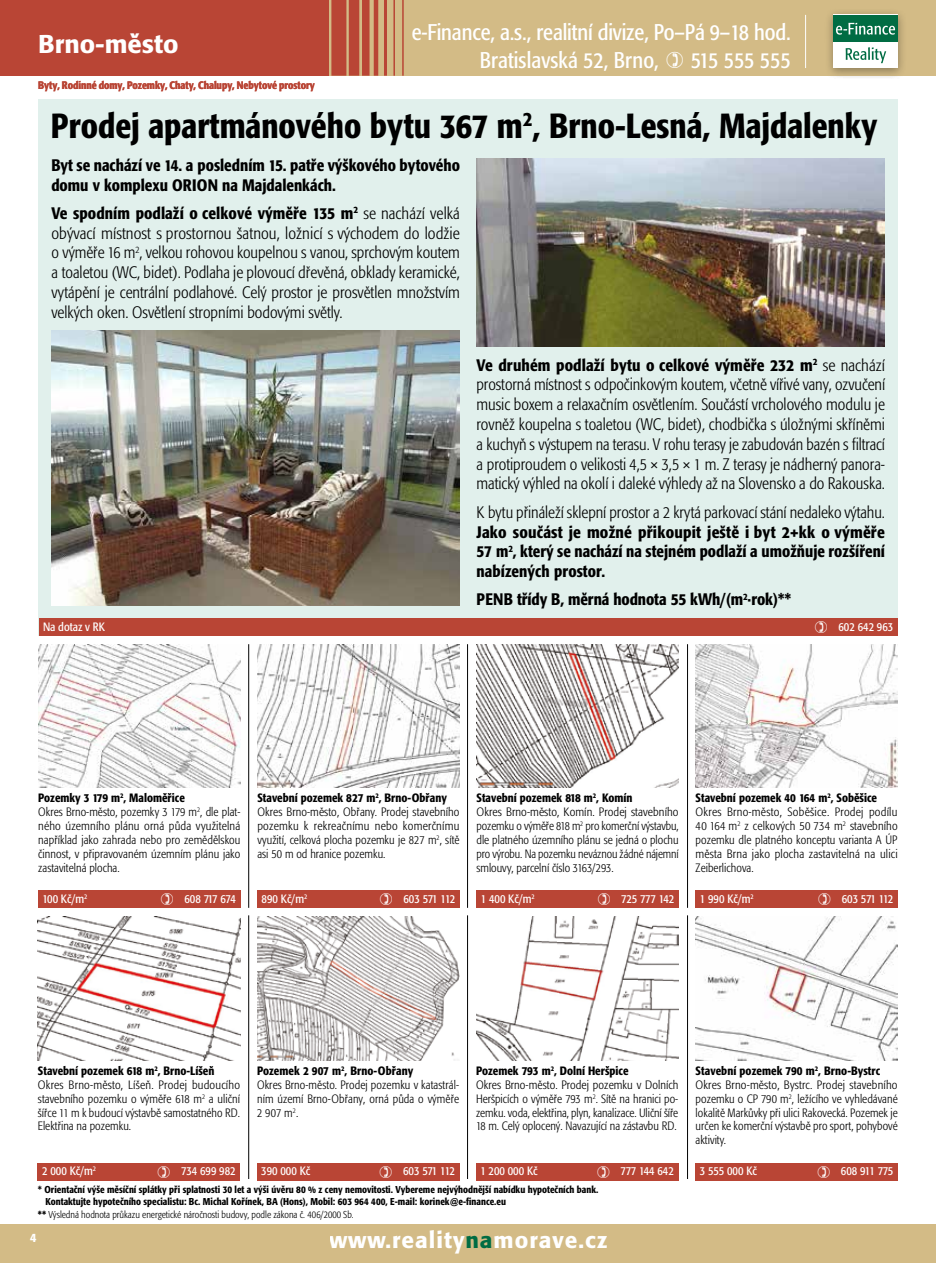
<style>
.page{position:relative;width:936px;height:1263px;background:#fff}
.page>*{position:absolute;margin:0;border:0;box-sizing:border-box;transform-origin:0 0}
.t1{font:500 condensed 34.5px "Formata";color:#000}
.t2{font:500 25.5px "Formata";color:#fff}
.t3{font:condensed 22.5px/28.5px "Formata";letter-spacing:-.005em;color:#fff}
.t4{font:500 22.5px "Formata";letter-spacing:.045em;color:#fff}
.t5{font:300 condensed 16.5px/19.8px "Formata";color:#000;text-align:justify}
.t6{font:500 condensed 16.5px/19.8px "Formata";color:#000}
.t7{font:300 condensed 12px/14px "Formata";letter-spacing:.005em;color:#000}
.t8{font:condensed 12px "Formata";color:#fff}
.t9{font:condensed 12px "Formata";letter-spacing:-.045em;color:#fff}
.t10{font:condensed 12px "Formata";letter-spacing:-.03em;color:#fff}
.t11{font:condensed 12px "Formata";letter-spacing:-.025em;color:#fff}
.t12{font:500 12px "Formata";color:#fff}
.t13{font:500 condensed 10.8px "Formata";letter-spacing:-.005em;color:#b94535}
.t14{font:500 condensed 9.9px/11.9px "Formata";color:#000}
.t15{font:300 condensed 9.9px "Formata";color:#000}
.s1{font-weight:500}
.s2{font-weight:700}
.s3{color:#006c43}
</style>
<div class="page">
<hr style="left:935px;top:0;width:1px;height:76px;background:#0666b0">
<div style="left:38px;top:99px;width:859px;height:537px;background:#e1f0ec"></div>
<div style="left:39px;top:619px;width:858px;height:17px;background:#b94535"></div>
<img style="left:476px;top:158px;width:408px;height:189px">
<img style="left:51px;top:330px;width:408px;height:276px">
<img style="left:695px;top:644px;width:202px;height:144px">
<div style="left:695px;top:891px;width:202px;height:17px;background:#b94535"></div>
<img style="left:38px;top:644px;width:202px;height:144px">
<div style="left:38px;top:891px;width:202px;height:17px;background:#b94535"></div>
<img style="left:257px;top:644px;width:202px;height:144px">
<div style="left:257px;top:891px;width:202px;height:17px;background:#b94535"></div>
<img style="left:476px;top:644px;width:202px;height:144px">
<div style="left:476px;top:891px;width:202px;height:17px;background:#b94535"></div>
<img style="left:38px;top:916px;width:202px;height:144px">
<div style="left:38px;top:1163px;width:202px;height:17px;background:#b94535"></div>
<img style="left:257px;top:916px;width:202px;height:144px">
<div style="left:257px;top:1163px;width:202px;height:17px;background:#b94535"></div>
<img style="left:476px;top:916px;width:202px;height:144px">
<div style="left:476px;top:1163px;width:202px;height:17px;background:#b94535"></div>
<img style="left:695px;top:916px;width:202px;height:144px">
<div style="left:695px;top:1163px;width:202px;height:17px;background:#b94535"></div>
<hr style="left:248px;top:644px;width:1px;height:264px;background:#000">
<hr style="left:467px;top:644px;width:1px;height:264px;background:#000">
<hr style="left:687px;top:644px;width:1px;height:264px;background:#000">
<hr style="left:248px;top:915px;width:1px;height:264px;background:#000">
<hr style="left:467px;top:915px;width:1px;height:264px;background:#000">
<hr style="left:687px;top:915px;width:1px;height:264px;background:#000">
<div style="left:329px;top:1225px;width:606px;height:38px;background:#d3bb86"></div>
<div style="left:0;top:1225px;width:330px;height:38px;background:#d3bb86"></div>
<div style="left:0;top:0;width:395px;height:76px;background:#b94535"></div>
<div style="left:330px;top:0;width:605px;height:76px;background:#d3bb86"></div>
<div style="left:823px;top:8px;width:84px;height:71px;background:#000;opacity:.35"></div>
<div style="left:833px;top:15px;width:64px;height:53px;background:#fff"></div>
<div style="left:833px;top:15px;width:64px;height:26px;background:#006c43"></div>
<svg style="left:836px;top:23px;width:59px;height:12px"></svg>
<svg style="left:845px;top:47px;width:41px;height:16px"></svg>
<hr style="left:805px;top:15px;width:1px;height:53px;background:#fff">
<hr style="left:402px;top:0;width:1px;height:76px;background:#b94535">
<hr style="left:393px;top:0;width:2px;height:76px;background:#b94535">
<hr style="left:384px;top:0;width:3px;height:76px;background:#b94535">
<hr style="left:374px;top:0;width:4px;height:76px;background:#b94535">
<div style="left:362px;top:0;width:7px;height:76px;background:#b94535"></div>
<div style="left:349px;top:0;width:10px;height:76px;background:#b94535"></div>
<div style="left:331px;top:0;width:15px;height:76px;background:#b94535"></div>
<h2 class="t2" style="left:38px;top:28px;width:142px">Brno-město</h2>
<p class="t13" style="left:38px;top:79px;width:278px">Byty, Rodinné domy, Pozemky, Chaty, Chalupy, Nebytové prostory</p>
<h3 class="t3" style="left:479px;top:18px;width:312px;text-indent:-68px">e-Finance, a.s., realitní divize, Po–Pá 9–18 hod.<br>Bratislavská 52, Brno,</h3>
<h3 class="t3" style="left:690px;top:46px;width:101px">515 555 555</h3>
<h1 class="t1" style="left:51px;top:104px;width:828px">Prodej apartmánového bytu 367 m<sup>2</sup>, Brno-Lesná, Majdalenky</h1>
<h3 class="t6" style="left:51px;top:155px;width:410px">Byt se nachází ve 14. a posledním 15. patře výškového bytového domu v komplexu ORION na Majdalenkách.</h3>
<p class="t5" style="left:51px;top:203px;width:410px"><span class="s1">Ve spodním podlaží o celkové výměře 135 m</span><sup>2</sup> se nachází velká obývací místnost s prostornou šatnou, ložnicí s východem do lodžie o výměře 16 m<sup>2</sup>, velkou rohovou koupelnou s vanou, sprchovým koutem a toaletou (WC, bidet). Podlaha je plovoucí dřevěná, obklady keramické, vytápění je centrální podlahové. Celý prostor je prosvětlen množstvím velkých oken. Osvětlení stropními bodovými světly.</p>
<p class="t5" style="left:476px;top:355px;width:410px"><span class="s1">Ve druhém podlaží bytu o celkové výměře 232 m</span><sup>2</sup> se nachází prostorná místnost s odpočinkovým koutem, včetně vířivé vany, ozvučení music boxem a relaxačním osvětlením. Součástí vrcholového modulu je rovněž koupelna s toaletou (WC, bidet), chodbička s úložnými skříněmi a kuchyň s výstupem na terasu. V rohu terasy je zabudován bazén s filtrací a protiproudem o velikosti 4,5 × 3,5 × 1 m. Z terasy je nádherný panora&shy;matický výhled na okolí i daleké výhledy až na Slovensko a do Rakouska.</p>
<h3 class="t5" style="left:476px;top:502px;width:410px">K bytu přináleží sklepní prostor a 2 krytá parkovací stání nedaleko výtahu.</h3>
<h3 class="t6" style="left:476px;top:522px;width:410px;text-align:justify">Jako součást je možné přikoupit ještě i byt 2+kk o výměře 57 m<sup>2</sup>, který se nachází na stejném podlaží a umožňuje rozšíření nabízených prostor.</h3>
<h3 class="t6" style="left:476px;top:590px;width:316px">PENB třídy B, měrná hodnota 55 kWh/(m<sup>2</sup>∙rok)**</h3>
<p class="t8" style="left:43px;top:620px;width:63px">Na dotaz v RK</p>
<p class="t8" style="left:838px;top:620px;width:56px">602 642 963</p>
<p class="t7" style="left:38px;top:791px;width:204px"><span class="s1">Pozemky 3 179 m</span><sup>2</sup><span class="s1">, Maloměřice<br></span>Okres Brno-město, pozemky 3 179 m<sup>2</sup>, dle plat&shy;ného územního plánu orná půda využitelná například jako zahrada nebo pro zemědělskou činnost, v připravovaném územním plánu jako zastavitelná plocha.</p>
<p class="t8" style="left:43px;top:892px;width:46px">100 Kč/m<sup>2</sup></p>
<p class="t10" style="left:184px;top:892px;width:53px">608 717 674</p>
<p class="t7" style="left:257px;top:791px;width:204px"><span class="s1">Stavební pozemek 827 m</span><sup>2</sup><span class="s1">, Brno-Obřany </span>Okres Brno-město, Obřany. Prodej stavebního pozemku k rekreačnímu nebo komerčnímu využití, celková plocha pozemku je 827 m<sup>2</sup>, sítě asi 50 m od hranice pozemku.</p>
<p class="t8" style="left:261px;top:892px;width:47px">890 Kč/m<sup>2</sup></p>
<p class="t9" style="left:403px;top:892px;width:53px">603 571 112</p>
<p class="t7" style="left:476px;top:791px;width:204px"><span class="s1">Stavební pozemek 818 m</span><sup>2</sup><span class="s1">, Komín<br></span>Okres Brno-město, Komín. Prodej stavebního pozemku o výměře 818 m<sup>2</sup> pro komerční výstavbu, dle platného územního plánu se jedná o plochu pro výrobu. Na pozemku neváznou žádné nájemní smlouvy, parcelní číslo 3163/293.</p>
<p class="t8" style="left:480px;top:892px;width:55px">1 400 Kč/m<sup>2</sup></p>
<p class="t11" style="left:621px;top:892px;width:55px">725 777 142</p>
<p class="t7" style="left:695px;top:791px;width:204px"><span class="s1">Stavební pozemek 40 164 m</span><sup>2</sup><span class="s1">, Soběšice </span>Okres Brno-město, Soběšice. Prodej podílu 40 164 m<sup>2</sup> z celkových 50 734 m<sup>2</sup> stavebního pozemku dle platného konceptu varianta A ÚP města Brna jako plocha zastavitelná na ulici Zeiberlichova.</p>
<p class="t8" style="left:699px;top:892px;width:55px">1 990 Kč/m<sup>2</sup></p>
<p class="t9" style="left:841px;top:892px;width:53px">603 571 112</p>
<p class="t7" style="left:38px;top:1064px;width:204px"><span class="s1">Stavební pozemek 618 m</span><sup>2</sup><span class="s1">, Brno-Líšeň </span>Okres Brno-město, Líšeň. Prodej budoucího stavebního pozemku o výměře 618 m<sup>2</sup> a uliční šířce 11 m k budoucí výstavbě samostatného RD.<br>Elektřina na pozemku.</p>
<p class="t8" style="left:42px;top:1164px;width:55px">2 000 Kč/m<sup>2</sup></p>
<p class="t8" style="left:181px;top:1164px;width:56px">734 699 982</p>
<p class="t7" style="left:257px;top:1064px;width:203px"><span class="s1">Pozemek 2 907 m</span><sup>2</sup><span class="s1">, Brno-Obřany<br></span>Okres Brno-město. Prodej pozemku v katastrál&shy;ním území Brno-Obřany, orná půda o výměře<br>2 907 m<sup>2</sup>.</p>
<p class="t8" style="left:261px;top:1164px;width:51px">390 000 Kč</p>
<p class="t9" style="left:403px;top:1164px;width:53px">603 571 112</p>
<p class="t7" style="left:476px;top:1064px;width:204px"><span class="s1">Pozemek 793 m</span><sup>2</sup><span class="s1">, Dolní Heršpice<br></span>Okres Brno-město. Prodej pozemku v Dolních Heršpicích o výměře 793 m<sup>2</sup>. Sítě na hranici po&shy;zemku. voda, elektřina, plyn, kanalizace. Uliční šíře 18 m. Celý oplocený. Navazující na zástavbu RD.</p>
<p class="t8" style="left:480px;top:1164px;width:59px">1 200 000 Kč</p>
<p class="t8" style="left:620px;top:1164px;width:55px">777 144 642</p>
<p class="t14" style="left:45px;top:1183px;width:554px;text-indent:-8px">* Orientační výše měsíční splátky při splatnosti 30 let a výši úvěru 80 % z ceny nemovitosti. Vybereme nejvýhodnější nabídku hypotečních bank.<br>Kontaktujte hypotečního specialistu: Bc. Michal Kořínek, BA (Hons), Mobil: 603 964 400, E-mail: korinek@e-finance.eu</p>
<p class="t15" style="left:38px;top:1209px;width:317px"><span class="s2">**</span> Výsledná hodnota průkazu energetické náročnosti budovy, podle zákona č. 406/2000 Sb.</p>
<p class="t12" style="left:30px;top:1230px;width:8px">4</p>
<h3 class="t4" style="left:329px;top:1226px;width:280px">www.reality<span class="s3">na</span>morave.cz</h3>
<p class="t7" style="left:695px;top:1064px;width:204px"><span class="s1">Stavební pozemek 790 m</span><sup>2</sup><span class="s1">, Brno-Bystrc </span>Okres Brno-město, Bystrc. Prodej stavebního pozemku o CP 790 m<sup>2</sup>, ležícího ve vyhledávané lokalitě Markůvky při ulici Rakovecká. Pozemek je určen ke komerční výstavbě pro sport, pohybové aktivity.</p>
<p class="t8" style="left:699px;top:1164px;width:59px">3 555 000 Kč</p>
<p class="t10" style="left:840px;top:1164px;width:54px">608 911 775</p>
</div>
